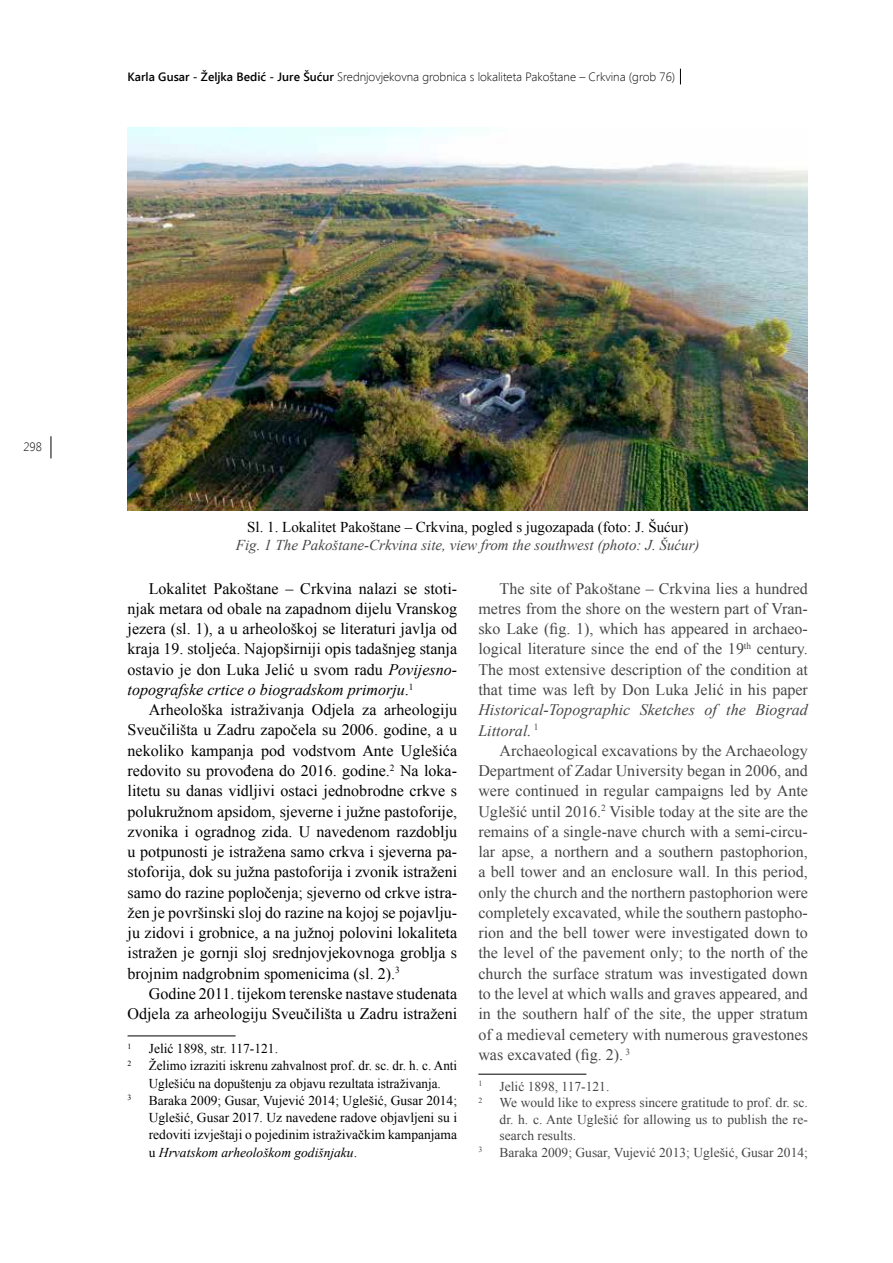
<style>
.page{position:relative;width:893px;height:1263px;background:#fff}
.page>*{position:absolute;margin:0;border:0;box-sizing:border-box;transform-origin:0 0}
.t1{font:16.05px/20.2px "Times New Roman";color:#000;text-align:justify}
.t2{font:16.05px/20.2px "Times New Roman";color:#464646;text-align:justify}
.t3{font:italic 16.05px/20.2px "Times New Roman";color:#464646}
.t4{font:italic 15px "Times New Roman";color:#464646}
.t5{font:15px "Times New Roman";color:#000}
.t6{font:13.5px/17.2px "Times New Roman";color:#000}
.t7{font:13.5px/16.5px "Times New Roman";color:#464646;text-align:justify}
.t8{font:300 12px "Segoe UI";color:#000}
.t9{font:7.8px "Times New Roman";color:#464646}
.t10{font:7.8px "Times New Roman";color:#000}
.s1{font-weight:600}
.s2{font-style:italic}
</style>
<div class="page">
<svg style="left:51px;top:436px;width:1px;height:22px"></svg>
<svg style="left:680px;top:69px;width:1px;height:15px"></svg>
<hr style="left:478px;top:1074px;width:108px;height:1px;background:#000">
<hr style="left:128px;top:1036px;width:108px;height:1px;background:#000">
<img style="left:128px;top:128px;width:680px;height:382px">
<p class="t8" style="left:128px;top:68px;width:549px"><span class="s1">Karla Gusar - Željka Bedić - Jure Šućur</span> Srednjovjekovna grobnica s lokaliteta Pakoštane – Crkvina (grob 76)</p>
<p class="t8" style="left:23px;top:439px;width:20px">298</p>
<p class="t5" style="left:247px;top:517px;width:443px">Sl. 1. Lokalitet Pakoštane – Crkvina, pogled s jugozapada (foto: J. Šućur)</p>
<p class="t4" style="left:236px;top:534px;width:465px">Fig. 1 The Pakoštane-Crkvina site, view from the southwest (photo: J. Šućur)</p>
<p class="t1" style="left:128px;top:578px;width:331px;text-indent:21px">Lokalitet Pakoštane – Crkvina nalazi se stoti&shy;njak metara od obale na zapadnom dijelu Vranskog jezera (sl. 1), a u arheološkoj se literaturi javlja od kraja 19. stoljeća. Najopširniji opis tadašnjeg stanja ostavio je don Luka Jelić u svom radu <span class="s2">Povijesno&shy;topografske crtice o biogradskom primorju</span>.<sup>1</sup></p>
<p class="t1" style="left:128px;top:699px;width:331px;text-indent:21px">Arheološka istraživanja Odjela za arheologiju Sveučilišta u Zadru započela su 2006. godine, a u nekoliko kampanja pod vodstvom Ante Uglešića redovito su provođena do 2016. godine.<sup>2</sup> Na loka&shy;litetu su danas vidljivi ostaci jednobrodne crkve s polukružnom apsidom, sjeverne i južne pastoforije, zvonika i ogradnog zida. U navedenom razdoblju u potpunosti je istražena samo crkva i sjeverna pa&shy;stoforija, dok su južna pastoforija i zvonik istraženi samo do razine popločenja; sjeverno od crkve istra&shy;žen je površinski sloj do razine na kojoj se pojavlju&shy;ju zidovi i grobnice, a na južnoj polovini lokaliteta istražen je gornji sloj srednjovjekovnoga groblja s brojnim nadgrobnim spomenicima (sl. 2).<sup>3</sup></p>
<p class="t1" style="left:128px;top:983px;width:331px;text-align:right">Godine 2011. tijekom terenske nastave studenata<br>Odjela za arheologiju Sveučilišta u Zadru istraženi</p>
<p class="t10" style="left:128px;top:1041px;width:5px">1</p>
<p class="t6" style="left:149px;top:1040px;width:131px">Jelić 1898, str. 117-121.</p>
<p class="t10" style="left:128px;top:1058px;width:5px">2</p>
<p class="t6" style="left:149px;top:1057px;width:310px">Želimo izraziti iskrenu zahvalnost prof. dr. sc. dr. h. c. Anti<br>Uglešiću na dopuštenju za objavu rezultata istraživanja.</p>
<p class="t10" style="left:128px;top:1092px;width:5px">3</p>
<p class="t6" style="left:149px;top:1091px;width:310px;text-align:justify">Baraka 2009; Gusar, Vujević 2014; Uglešić, Gusar 2014; Uglešić, Gusar 2017. Uz navedene radove objavljeni su i redoviti izvještaji o pojedinim istraživačkim kampanjama u <span class="s2">Hrvatskom arheološkom godišnjaku</span>.</p>
<p class="t2" style="left:478px;top:578px;width:331px;text-indent:21px">The site of Pakoštane – Crkvina lies a hundred metres from the shore on the western part of Vran&shy;sko Lake (fig. 1), which has appeared in archaeo&shy;logical literature since the end of the 19<sup>th</sup> century.<br>The most extensive description of the condition at that time was left by Don Luka Jelić in his paper</p>
<p class="t3" style="left:478px;top:699px;width:331px">Historical-Topographic Sketches of the Biograd<br>Littoral. <sup>1</sup></p>
<p class="t2" style="left:478px;top:740px;width:331px;text-indent:21px">Archaeological excavations by the Archaeology Department of Zadar University began in 2006, and were continued in regular campaigns led by Ante Uglešić until 2016.<sup>2</sup> Visible today at the site are the remains of a single-nave church with a semi-circu&shy;lar apse, a northern and a southern pastophorion, a bell tower and an enclosure wall. In this period, only the church and the northern pastophorion were completely excavated, while the southern pastopho&shy;rion and the bell tower were investigated down to the level of the pavement only; to the north of the church the surface stratum was investigated down to the level at which walls and graves appeared, and in the southern half of the site, the upper stratum of a medieval cemetery with numerous gravestones was excavated (fig. 2). <sup>3</sup></p>
<p class="t9" style="left:478px;top:1078px;width:5px">1</p>
<p class="t7" style="left:500px;top:1078px;width:111px">Jelić 1898, 117-121.</p>
<p class="t9" style="left:478px;top:1095px;width:5px">2</p>
<p class="t7" style="left:500px;top:1094px;width:310px">We would like to express sincere gratitude to prof. dr. sc. dr. h. c. Ante Uglešić for allowing us to publish the re&shy;search results.</p>
<p class="t9" style="left:478px;top:1144px;width:5px">3</p>
<p class="t7" style="left:500px;top:1144px;width:310px">Baraka 2009; Gusar, Vujević 2013; Uglešić, Gusar 2014;</p>
</div>
